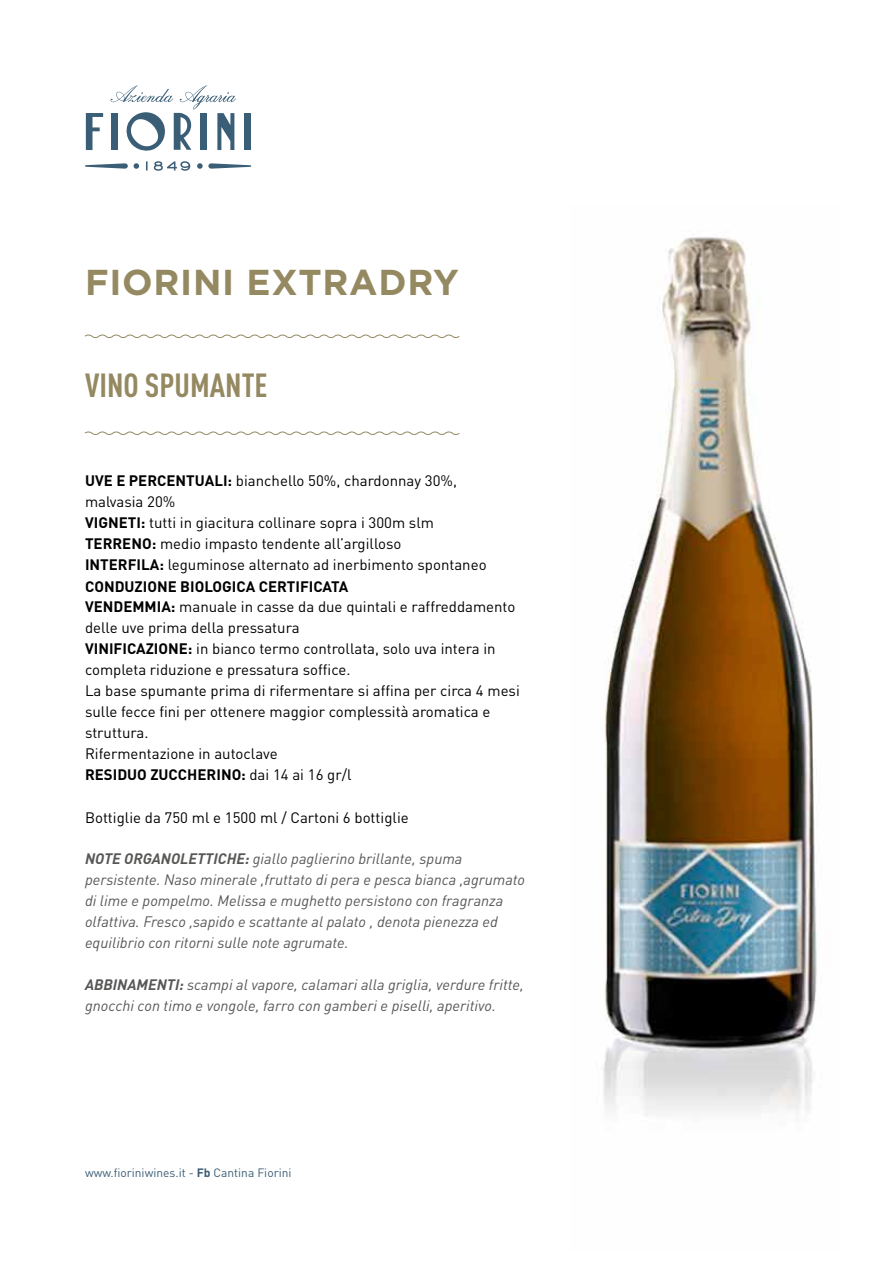
<style>
.page{position:relative;width:893px;height:1263px;background:#fff}
.page>*{position:absolute;margin:0;border:0;box-sizing:border-box;transform-origin:0 0}
.t1{font:700 36px "Gotham";letter-spacing:.02em;color:#948961}
.t2{font:700 33px "DIN Cond";color:#948961}
.t3{font:15px/21px "DIN";color:#000}
.t4{font:italic 15px/21px "DIN";color:#575756}
.t5{font:12px "DIN";color:#3b5e77}
.s1{font-weight:700}
</style>
<div class="page">
<svg style="left:85px;top:163px;width:43px;height:6px"></svg>
<svg style="left:146px;top:161px;width:2px;height:10px"></svg>
<svg style="left:154px;top:161px;width:36px;height:10px"></svg>
<svg style="left:86px;top:113px;width:17px;height:37px"></svg>
<div style="left:244px;top:113px;width:7px;height:37px;background:#3b5e77"></div>
<svg style="left:197px;top:163px;width:54px;height:6px"></svg>
<svg style="left:134px;top:163px;width:5px;height:6px"></svg>
<svg style="left:111px;top:85px;width:125px;height:66px"></svg>
<svg style="left:85px;top:334px;width:375px;height:4px"></svg>
<svg style="left:85px;top:431px;width:375px;height:4px"></svg>
<img style="left:603px;top:237px;width:214px;height:879px">
<h1 class="t1" style="left:85px;top:259px;width:375px">FIORINI EXTRADRY</h1>
<h2 class="t2" style="left:85px;top:365px;width:184px">VINO SPUMANTE</h2>
<p class="t3" style="left:85px;top:470px;width:436px"><span class="s1">UVE E PERCENTUALI:</span> bianchello 50%, chardonnay 30%,<br>malvasia 20%<br><span class="s1">VIGNETI:</span> tutti in giacitura collinare sopra i 300m slm<br><span class="s1">TERRENO:</span> medio impasto tendente all’argilloso<br><span class="s1">INTERFILA:</span> leguminose alternato ad inerbimento spontaneo <span class="s1">CONDUZIONE BIOLOGICA CERTIFICATA<br>VENDEMMIA:</span> manuale in casse da due quintali e raffreddamento delle uve prima della pressatura<br><span class="s1">VINIFICAZIONE:</span> in bianco termo controllata, solo uva intera in completa riduzione e pressatura soffice.<br>La base spumante prima di rifermentare si affina per circa 4 mesi sulle fecce fini per ottenere maggior complessità aromatica e struttura.<br>Rifermentazione in autoclave<br><span class="s1">RESIDUO ZUCCHERINO:</span> dai 14 ai 16 gr/l</p>
<p class="t3" style="left:85px;top:806px;width:325px">Bottiglie da 750 ml e 1500 ml / Cartoni 6 bottiglie</p>
<p class="t4" style="left:85px;top:848px;width:442px"><span class="s1">NOTE ORGANOLETTICHE:</span> giallo paglierino brillante, spuma persistente. Naso minerale ,fruttato di pera e pesca bianca ,agrumato di lime e pompelmo. Melissa e mughetto persistono con fragranza olfattiva. Fresco ,sapido e scattante al palato , denota pienezza ed equilibrio con ritorni sulle note agrumate.</p>
<p class="t4" style="left:85px;top:974px;width:440px"><span class="s1">ABBINAMENTI:</span> scampi al vapore, calamari alla griglia, verdure fritte, gnocchi con timo e vongole, farro con gamberi e piselli, aperitivo.</p>
<p class="t5" style="left:85px;top:1165px;width:208px">www.fioriniwines.it - <span class="s1">Fb</span> Cantina Fiorini</p>
</div>
